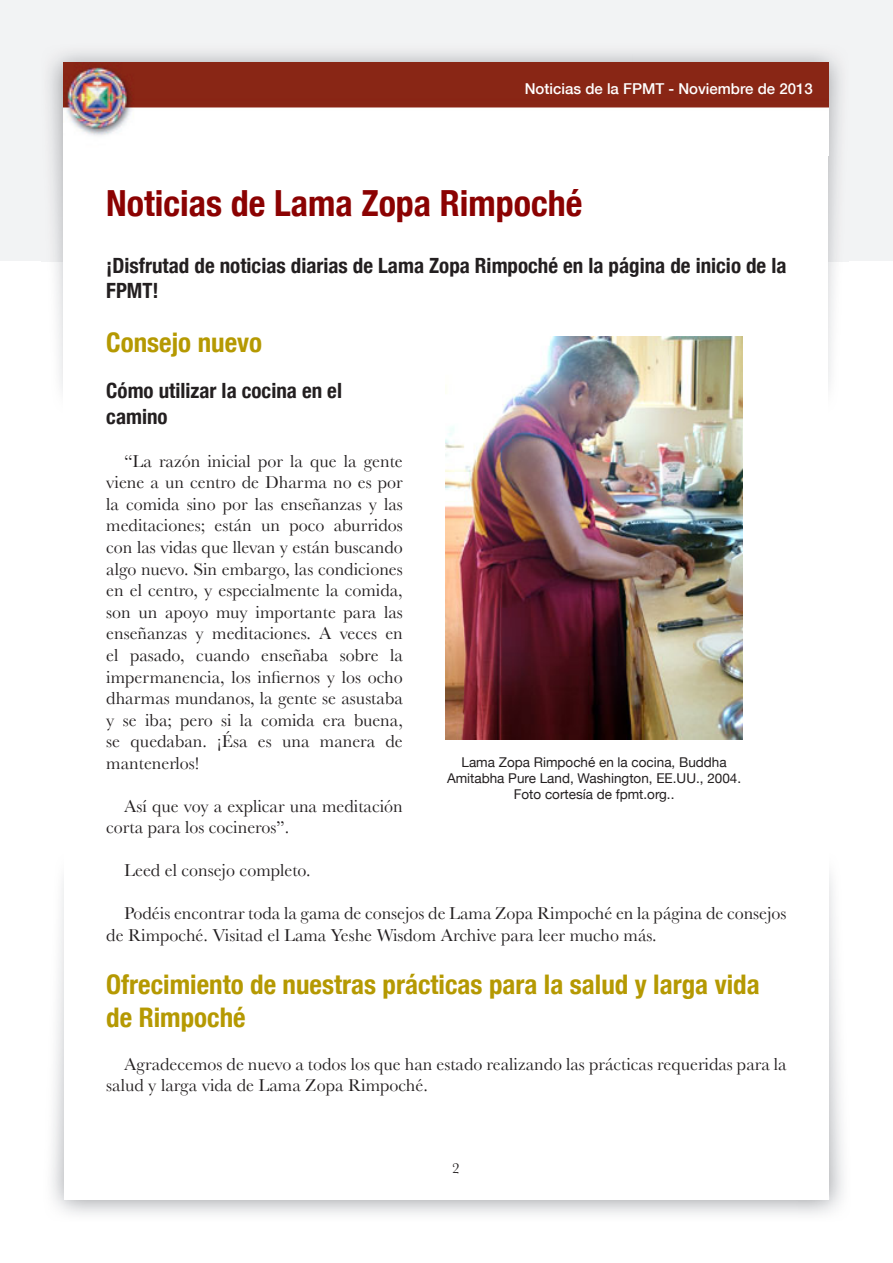
<style>
.page{position:relative;width:893px;height:1263px;background:#fff}
.page>*{position:absolute;margin:0;border:0;box-sizing:border-box;transform-origin:0 0}
.Text_title_no_rule_a{font:700 condensed 36px "Helvetica Neue";color:#8b0202}
.Text_title_sub1{font:700 condensed 27px/32.4px "Helvetica Neue";color:#b59902}
.Text_title_sub2{font:700 condensed 21px/25.2px "Helvetica Neue";color:#231f20}
.t1{font:18px/21.6px "Baskerville";color:#231f20}
.Header_title{font:500 15px "Helvetica Neue";color:#fff}
.t2{font:15px "Baskerville";color:#231f20}
.t3{font:13.5px/16.2px "Helvetica Neue";color:#231f20;text-align:center}
</style>
<div class="page">
<div style="left:0;top:0;width:893px;height:261px;background:#f2f3f4"></div>
<img style="left:41px;top:53px;width:807px;height:338px">
<div style="left:63px;top:64px;width:765px;height:418px;background:#fff"></div>
<img style="left:63px;top:62px;width:765px;height:74px">
<img style="left:445px;top:337px;width:298px;height:403px">
<p class="Header_title" style="left:525px;top:80px;width:289px">Noticias de la FPMT - Noviembre de 2013</p>
<p class="Text_title_no_rule_a" style="left:106px;top:181px;width:478px">Noticias de Lama Zopa Rimpoché</p>
<p class="Text_title_sub2" style="left:106px;top:253px;width:682px">¡Disfrutad de noticias diarias de Lama Zopa Rimpoché en la página de inicio de la<br>FPMT!</p>
<p class="Text_title_sub1" style="left:106px;top:326px;width:157px">Consejo nuevo</p>
<p class="Text_title_sub2" style="left:106px;top:378px;width:237px">Cómo utilizar la cocina en el camino</p>
<p class="t1" style="left:106px;top:450px;width:298px;text-align:justify;text-indent:18px">“La razón inicial por la que la gente viene a un centro de Dharma no es por la comida sino por las enseñanzas y las meditaciones; están un poco aburridos con las vidas que llevan y están buscando algo nuevo. Sin embargo, las condiciones en el centro, y especialmente la comida, son un apoyo muy importante para las enseñanzas y meditaciones. A veces en el pasado, cuando enseñaba sobre la impermanencia, los infiernos y los ocho dharmas mundanos, la gente se asustaba y se iba; pero si la comida era buena, se quedaban. ¡Ésa es una manera de mantenerlos!</p>
<p class="t1" style="left:106px;top:795px;width:298px;text-indent:18px">Así que voy a explicar una meditación corta para los cocineros”.</p>
<p class="t1" style="left:124px;top:859px;width:188px">Leed el consejo completo.</p>
<p class="t1" style="left:106px;top:902px;width:682px;text-indent:18px">Podéis encontrar toda la gama de consejos de Lama Zopa Rimpoché en la página de consejos de Rimpoché. Visitad el Lama Yeshe Wisdom Archive para leer mucho más.</p>
<p class="Text_title_sub1" style="left:106px;top:968px;width:655px">Ofrecimiento de nuestras prácticas para la salud y larga vida de Rimpoché</p>
<p class="t1" style="left:106px;top:1053px;width:682px;text-indent:18px">Agradecemos de nuevo a todos los que han estado realizando las prácticas requeridas para la salud y larga vida de Lama Zopa Rimpoché.</p>
<p class="t3" style="left:447px;top:754px;width:293px">Lama Zopa Rimpoché en la cocina, Buddha<br>Amitabha Pure Land, Washington, EE. UU. , 2004.</p>
<p class="t3" style="left:514px;top:786px;width:157px">Foto cortesía de fpmt. org..</p>
<p class="t2" style="left:452px;top:1160px;width:9px">2</p>
</div>
